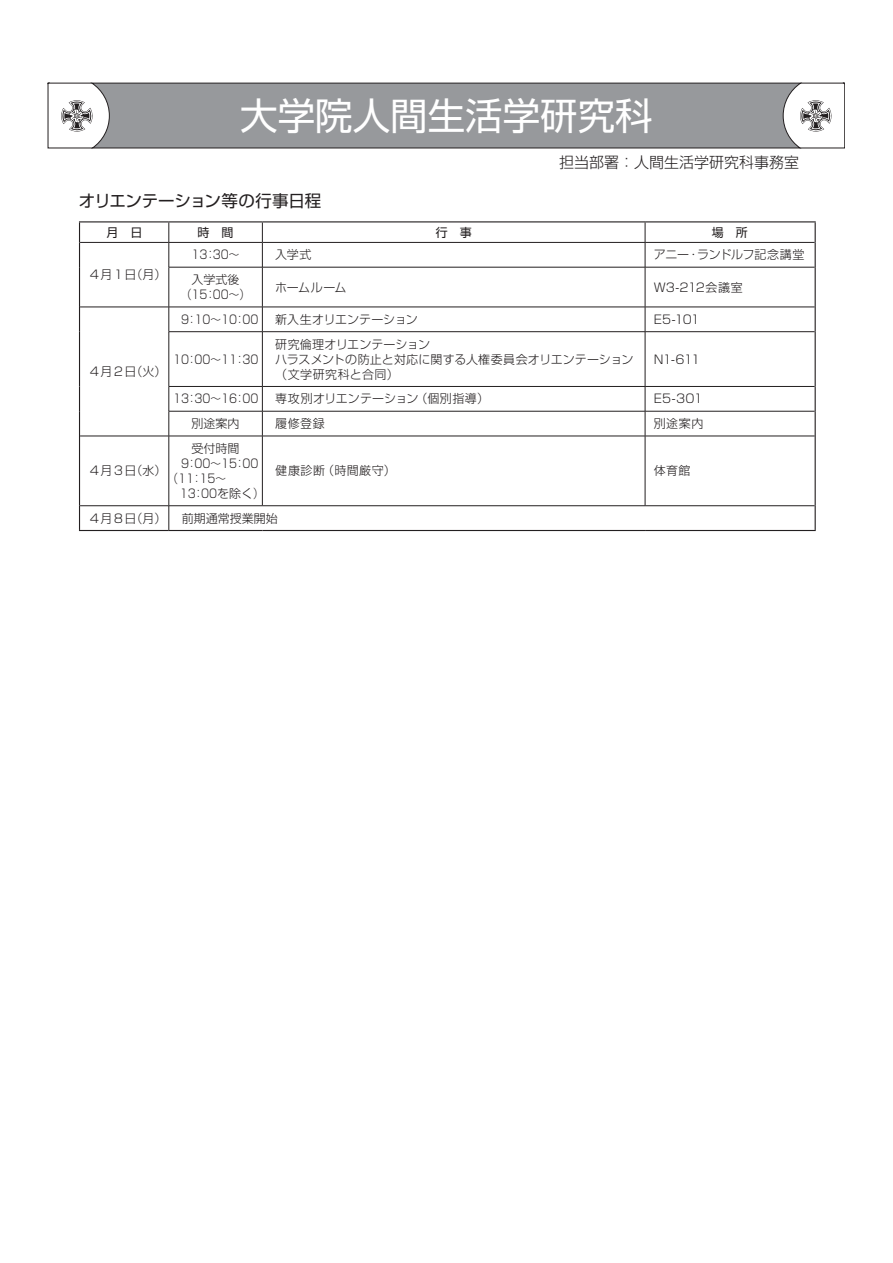
<style>
.page{position:relative;width:893px;height:1263px;background:#fff}
.page>*{position:absolute;margin:0;border:0;box-sizing:border-box;transform-origin:0 0}
.t1{font:37.5px "Shin Go Pro";color:#fff}
.t2{font:16.5px "Shin Go Pro";letter-spacing:-.015em;color:#231f20}
.t3{font:300 15px "Shin Go Pro";color:#231f20}
.t4{font:300 12px/15px "Shin Go Pro";color:#231f20;text-align:center}
.t5{font:300 12px "Shin Go Pro";color:#231f20;scale:.88 1}
.t6{font:300 12px "Shin Go Pro";letter-spacing:-.025em;color:#231f20}
.t7{font:12px "Shin Go Pro";color:#231f20}
.t8{font:300 12px "Shin Go Pro";letter-spacing:.045em;color:#231f20}
.t9{font:300 12px "Shin Go Pro";letter-spacing:.03em;color:#231f20}
</style>
<div class="page">
<svg style="left:48px;top:83px;width:43px;height:65px"></svg>
<div style="left:91px;top:83px;width:709px;height:65px;background:#97999c"></div>
<svg style="left:800px;top:83px;width:45px;height:65px"></svg>
<svg style="left:169px;top:222px;width:1px;height:45px"></svg>
<svg style="left:262px;top:222px;width:1px;height:45px"></svg>
<svg style="left:645px;top:222px;width:1px;height:45px"></svg>
<hr style="left:169px;top:267px;width:93px;height:1px;background:#231f20">
<hr style="left:169px;top:267px;width:1px;height:40px;background:#231f20">
<hr style="left:262px;top:267px;width:383px;height:1px;background:#231f20">
<hr style="left:262px;top:267px;width:1px;height:40px;background:#231f20">
<hr style="left:645px;top:267px;width:170px;height:1px;background:#231f20">
<hr style="left:645px;top:267px;width:1px;height:40px;background:#231f20">
<hr style="left:80px;top:307px;width:89px;height:1px;background:#231f20">
<hr style="left:169px;top:307px;width:93px;height:1px;background:#231f20">
<svg style="left:169px;top:307px;width:1px;height:24px"></svg>
<hr style="left:262px;top:307px;width:383px;height:1px;background:#231f20">
<svg style="left:262px;top:307px;width:1px;height:24px"></svg>
<hr style="left:645px;top:307px;width:170px;height:1px;background:#231f20">
<svg style="left:645px;top:307px;width:1px;height:24px"></svg>
<hr style="left:169px;top:331px;width:93px;height:1px;background:#231f20">
<hr style="left:169px;top:332px;width:1px;height:54px;background:#231f20">
<hr style="left:262px;top:331px;width:383px;height:1px;background:#231f20">
<hr style="left:262px;top:332px;width:1px;height:54px;background:#231f20">
<hr style="left:645px;top:331px;width:170px;height:1px;background:#231f20">
<hr style="left:645px;top:332px;width:1px;height:54px;background:#231f20">
<hr style="left:169px;top:386px;width:93px;height:1px;background:#231f20">
<hr style="left:262px;top:386px;width:383px;height:1px;background:#231f20">
<hr style="left:645px;top:386px;width:170px;height:1px;background:#231f20">
<hr style="left:169px;top:411px;width:93px;height:1px;background:#231f20">
<svg style="left:169px;top:387px;width:1px;height:49px"></svg>
<hr style="left:262px;top:411px;width:383px;height:1px;background:#231f20">
<svg style="left:262px;top:387px;width:1px;height:49px"></svg>
<hr style="left:645px;top:411px;width:170px;height:1px;background:#231f20">
<svg style="left:645px;top:387px;width:1px;height:49px"></svg>
<hr style="left:80px;top:436px;width:89px;height:1px;background:#231f20">
<hr style="left:169px;top:436px;width:93px;height:1px;background:#231f20">
<hr style="left:169px;top:436px;width:1px;height:69px;background:#231f20">
<hr style="left:262px;top:436px;width:383px;height:1px;background:#231f20">
<hr style="left:262px;top:436px;width:1px;height:69px;background:#231f20">
<hr style="left:645px;top:436px;width:170px;height:1px;background:#231f20">
<hr style="left:645px;top:436px;width:1px;height:69px;background:#231f20">
<hr style="left:80px;top:505px;width:89px;height:1px;background:#231f20">
<hr style="left:169px;top:505px;width:93px;height:1px;background:#231f20">
<svg style="left:169px;top:506px;width:1px;height:24px"></svg>
<hr style="left:262px;top:505px;width:383px;height:1px;background:#231f20">
<hr style="left:645px;top:505px;width:170px;height:1px;background:#231f20">
<hr style="left:79px;top:221px;width:90px;height:1px;background:#231f20">
<hr style="left:169px;top:221px;width:93px;height:1px;background:#231f20">
<hr style="left:262px;top:221px;width:383px;height:1px;background:#231f20">
<hr style="left:645px;top:221px;width:171px;height:1px;background:#231f20">
<svg style="left:79px;top:222px;width:1px;height:45px"></svg>
<hr style="left:79px;top:267px;width:1px;height:40px;background:#231f20">
<svg style="left:815px;top:222px;width:1px;height:45px"></svg>
<hr style="left:815px;top:267px;width:1px;height:40px;background:#231f20">
<svg style="left:79px;top:307px;width:1px;height:25px"></svg>
<hr style="left:79px;top:332px;width:1px;height:54px;background:#231f20">
<svg style="left:79px;top:386px;width:1px;height:50px"></svg>
<svg style="left:815px;top:307px;width:1px;height:25px"></svg>
<hr style="left:815px;top:332px;width:1px;height:54px;background:#231f20">
<svg style="left:815px;top:386px;width:1px;height:50px"></svg>
<hr style="left:79px;top:436px;width:1px;height:70px;background:#231f20">
<hr style="left:815px;top:436px;width:1px;height:70px;background:#231f20">
<svg style="left:79px;top:506px;width:1px;height:24px"></svg>
<svg style="left:815px;top:506px;width:1px;height:24px"></svg>
<hr style="left:79px;top:530px;width:90px;height:1px;background:#231f20">
<hr style="left:169px;top:530px;width:93px;height:1px;background:#231f20">
<hr style="left:262px;top:530px;width:383px;height:1px;background:#231f20">
<hr style="left:645px;top:530px;width:171px;height:1px;background:#231f20">
<hr style="left:80px;top:242px;width:89px;height:1px;background:#231f20">
<hr style="left:169px;top:242px;width:93px;height:1px;background:#231f20">
<hr style="left:262px;top:242px;width:383px;height:1px;background:#231f20">
<hr style="left:645px;top:242px;width:170px;height:1px;background:#231f20">
<h1 class="t1" style="left:240px;top:85px;width:414px">大学院人間生活学研究科</h1>
<p class="t3" style="left:559px;top:150px;width:257px">担当部署：人間生活学研究科事務室　</p>
<h2 class="t2" style="left:79px;top:188px;width:244px">オリエンテーション等の行事日程</h2>
<p class="t7" style="left:106px;top:222px;width:37px">月　日</p>
<p class="t7" style="left:198px;top:222px;width:37px">時　間</p>
<p class="t7" style="left:436px;top:222px;width:37px">行　事</p>
<p class="t7" style="left:712px;top:222px;width:37px">場　所</p>
<p class="t4" style="left:88px;top:266px;width:79px">４月１日（月）</p>
<p class="t5" style="left:192px;top:245px;width:56px">13：30～</p>
<p class="t4" style="left:275px;top:246px;width:38px">入学式</p>
<p class="t6" style="left:654px;top:245px;width:152px">アニー・ランドルフ記念講堂</p>
<p class="t4" style="left:181px;top:271px;width:71px">入学式後（15：00～）</p>
<p class="t4" style="left:275px;top:278px;width:73px">ホームルーム</p>
<p class="t9" style="left:654px;top:277px;width:91px">W3-212会議室</p>
<p class="t4" style="left:88px;top:362px;width:79px">４月２日（火）</p>
<p class="t4" style="left:88px;top:462px;width:79px">４月３日（水）</p>
<p class="t5" style="left:181px;top:309px;width:89px">9：10～10：00</p>
<p class="t4" style="left:275px;top:310px;width:144px">新入生オリエンテーション</p>
<p class="t4" style="left:654px;top:310px;width:48px">E5-101</p>
<p class="t5" style="left:173px;top:349px;width:98px">10：00～11：30</p>
<p class="t4" style="left:275px;top:335px;width:360px;text-align:left">研究倫理オリエンテーション<br>ハラスメントの防止と対応に関する人権委員会オリエンテーション（文学研究科と合同）</p>
<p class="t4" style="left:654px;top:350px;width:48px">N1-611</p>
<p class="t5" style="left:173px;top:389px;width:98px">13：30～16：00</p>
<p class="t4" style="left:275px;top:390px;width:215px">専攻別オリエンテーション（個別指導）</p>
<p class="t4" style="left:654px;top:390px;width:51px">E5-301</p>
<p class="t4" style="left:192px;top:415px;width:49px">別途案内</p>
<p class="t4" style="left:275px;top:415px;width:51px">履修登録</p>
<p class="t4" style="left:654px;top:415px;width:51px">別途案内</p>
<p class="t4" style="left:192px;top:439px;width:49px">受付時間</p>
<p class="t5" style="left:181px;top:453px;width:89px">9：00～15：00</p>
<p class="t5" style="left:168px;top:468px;width:68px">（11：15～</p>
<p class="t5" style="left:180px;top:483px;width:97px">13：00を除く）</p>
<p class="t8" style="left:275px;top:461px;width:122px">健康診断（時間厳守）</p>
<p class="t4" style="left:654px;top:462px;width:38px">体育館</p>
<p class="t4" style="left:88px;top:509px;width:79px">４月８日（月）</p>
<p class="t4" style="left:182px;top:509px;width:98px">前期通常授業開始</p>
</div>
